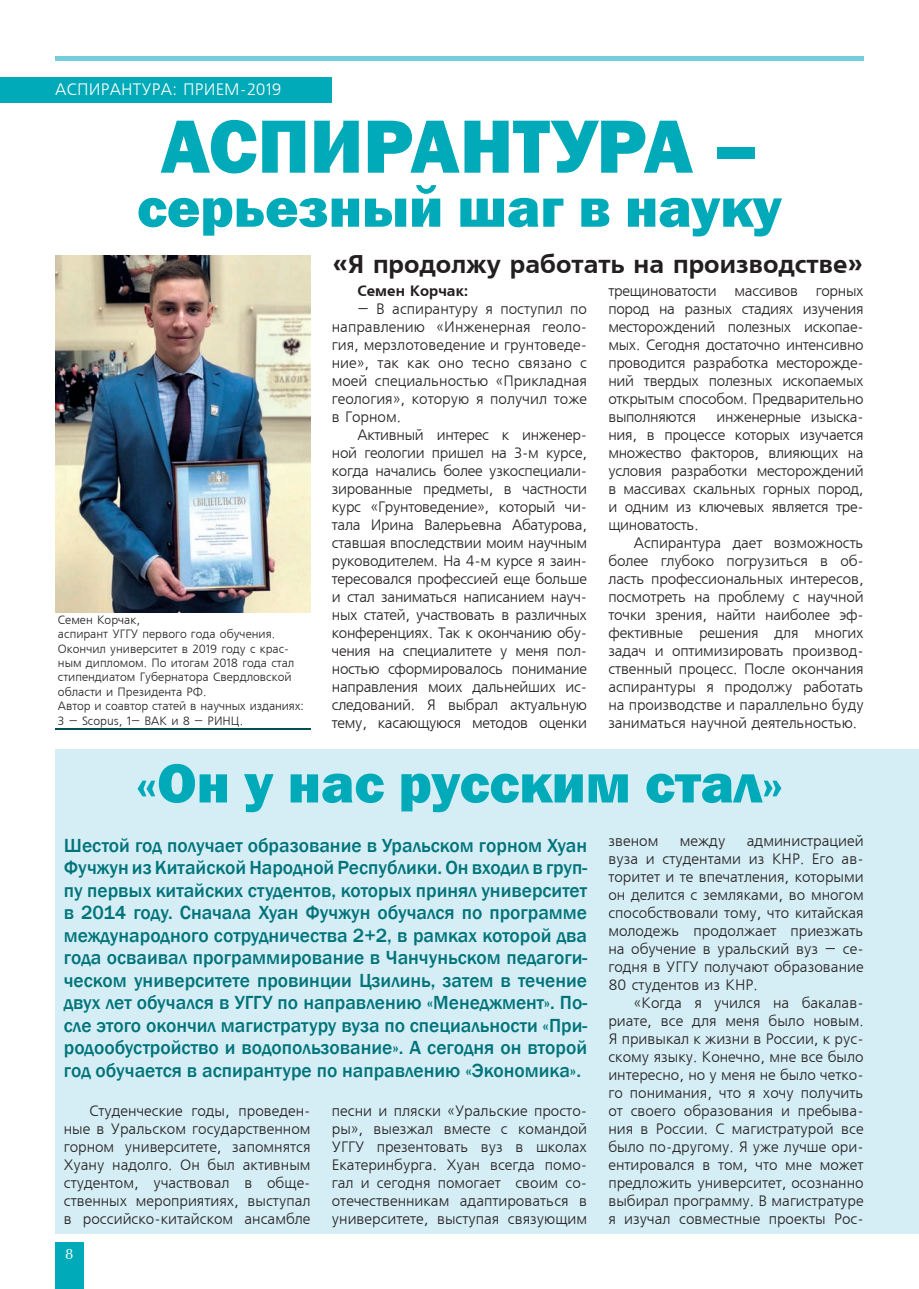
<style>
.page{position:relative;width:919px;height:1289px;background:#fff}
.page>*{position:absolute;margin:0;border:0;box-sizing:border-box;transform-origin:0 0}
.t1{font:800 78px "Franklin Gothic";color:#00aab8}
.t2{font:800 57px "Franklin Gothic";color:#00aab8}
.t3{font:25.5px "AXP Free Set C Bold";color:#231f20}
.t4{font:500 19.5px/22.5px "Franklin Gothic";color:#00737a;text-align:justify}
.t5{font:16.5px "Free Set CTT";letter-spacing:.01em;color:#fff}
.t6{font:15px/18px "Free Set CTT";color:#231f20;text-align:justify}
.t7{font:15px "AXP Free Set C Bold";color:#231f20}
.t8{font:15px "AG Opus";color:#fff}
.t9{font:12px/14.4px "Free Set CTT";color:#231f20}
</style>
<div class="page">
<div style="left:55px;top:1242px;width:28px;height:46px;background:#00aab8"></div>
<hr style="left:55px;top:56px;width:808px;height:4px;background:#74cdd9">
<div style="left:55px;top:748px;width:863px;height:485px;background:#d5eef5"></div>
<img style="left:55px;top:255px;width:255px;height:357px">
<div style="left:0;top:78px;width:332px;height:25px;background:#00aab8"></div>
<hr style="left:55px;top:728px;width:255px;height:1px;background:#005051">
<p class="t5" style="left:55px;top:81px;width:227px">АСПИРАНТУРА: ПРИЕМ-2019</p>
<h1 class="t1" style="left:160px;top:96px;width:599px">АСПИРАНТУРА –</h1>
<h2 class="t2" style="left:137px;top:171px;width:646px">серьезный шаг в науку</h2>
<p class="t9" style="left:58px;top:613px;width:247px">Семен Корчак,<br>аспирант УГГУ первого года обучения.<br>Окончил университет в 2019 году с крас&shy;ным дипломом. По итогам 2018 года стал стипендиатом Губернатора Свердловской области и Президента РФ.<br>Автор и соавтор статей в научных изданиях:<br>3 – Scopus, 1– ВАК и 8 – РИНЦ.</p>
<h3 class="t3" style="left:333px;top:250px;width:531px">«Я продолжу работать на производстве»</h3>
<p class="t6" style="left:608px;top:282px;width:257px">трещиноватости массивов горных пород на разных стадиях изучения месторождений полезных ископае&shy;мых. Сегодня достаточно интенсивно проводится разработка месторожде&shy;ний твердых полезных ископаемых открытым способом. Предварительно выполняются</p>
<p class="t7" style="left:357px;top:282px;width:112px">Семен Корчак:</p>
<p class="t6" style="left:332px;top:300px;width:257px;text-indent:26px">– В аспирантуру я поступил по направлению «Инженерная геоло&shy;гия, мерзлотоведение и грунтоведе&shy;ние», так как оно тесно связано с моей специальностью «Прикладная геология», которую я получил тоже в Горном.</p>
<p class="t6" style="left:332px;top:426px;width:257px;text-indent:26px">Активный интерес к инженер&shy;ной геологии пришел на 3-м курсе, когда начались более узкоспециали&shy;зированные предметы, в частности курс «Грунтоведение», который чи&shy;тала Ирина Валерьевна Абатурова, ставшая впоследствии моим научным руководителем. На 4-м курсе я заин&shy;тересовался профессией еще больше и стал заниматься написанием науч&shy;ных статей, участвовать в различных конференциях. Так к окончанию обу&shy;чения на специалитете у меня пол&shy;ностью сформировалось понимание направления моих дальнейших ис&shy;следований. Я выбрал актуальную тему, касающуюся методов оценки</p>
<p class="t6" style="left:608px;top:408px;width:257px;text-indent:108px">инженерные изыска&shy;ния, в процессе которых изучается множество факторов, влияющих на условия разработки месторождений в массивах скальных горных пород, и одним из ключевых является тре&shy;щиноватость.</p>
<p class="t6" style="left:608px;top:534px;width:257px;text-indent:26px">Аспирантура дает возможность более глубоко погрузиться в об&shy;ласть профессиональных интересов, посмотреть на проблему с научной точки зрения, найти наиболее эф&shy;фективные решения для многих задач и оптимизировать производ&shy;ственный процесс. После окончания аспирантуры я продолжу работать на производстве и параллельно буду заниматься научной деятельностью.</p>
<h2 class="t2" style="left:136px;top:746px;width:648px">«Он у нас русским стал»</h2>
<p class="t4" style="left:64px;top:834px;width:525px">Шестой год получает образование в Уральском горном Хуан Фучжун из Китайской Народной Республики. Он входил в груп&shy;пу первых китайских студентов, которых принял университет в 2014 году. Сначала Хуан Фучжун обучался по программе международного сотрудничества 2+2, в рамках которой два года осваивал программирование в Чанчуньском педагоги&shy;ческом университете провинции Цзилинь, затем в течение двух лет обучался в УГГУ по направлению «Менеджмент». По&shy;сле этого окончил магистратуру вуза по специальности «При&shy;родообустройство и водопользование». А сегодня он второй год обучается в аспирантуре по направлению «Экономика».</p>
<p class="t6" style="left:64px;top:1102px;width:248px;text-indent:26px">Студенческие годы, проведен&shy;ные в Уральском государственном горном университете, запомнятся Хуану надолго. Он был активным студентом, участвовал в обще&shy;ственных мероприятиях, выступал в российско-китайском ансамбле</p>
<p class="t8" style="left:65px;top:1246px;width:10px">8</p>
<p class="t6" style="left:332px;top:1102px;width:257px">песни и пляски «Уральские просто&shy;ры», выезжал вместе с командой УГГУ презентовать вуз в школах Екатеринбурга. Хуан всегда помо&shy;гал и сегодня помогает своим со&shy;отечественникам адаптироваться в университете, выступая связующим</p>
<p class="t6" style="left:608px;top:832px;width:257px;text-indent:138px">администрацией вуза и студентами из КНР. Его ав&shy;торитет и те впечатления, которыми он делится с земляками, во многом способствовали тому, что китайская молодежь продолжает приезжать на обучение в уральский вуз – се&shy;годня в УГГУ получают образование 80 студентов из КНР.</p>
<p class="t6" style="left:608px;top:994px;width:257px;text-indent:26px">«Когда я учился на бакалав&shy;риате, все для меня было новым.<br>Я привыкал к жизни в России, к рус&shy;скому языку. Конечно, мне все было интересно, но у меня не было четко&shy;го понимания, что я хочу получить от своего образования и пребыва&shy;ния в России. С магистратурой все было по-другому. Я уже лучше ори&shy;ентировался в том, что мне может предложить университет, осознанно выбирал программу. В магистратуре я изучал совместные проекты Рос-</p>
<p class="t6" style="left:608px;top:832px;width:51px">звеном</p>
<p class="t6" style="left:679px;top:832px;width:47px">между</p>
</div>
